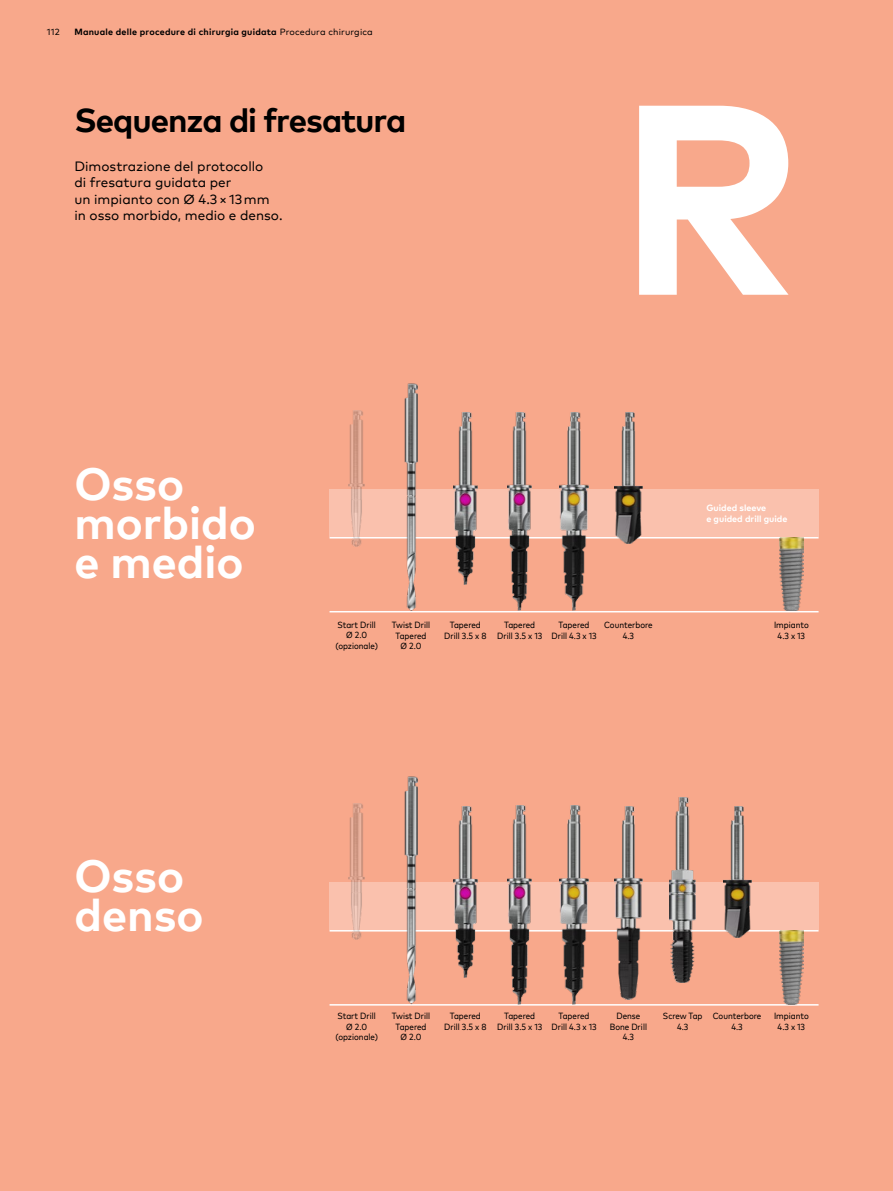
<style>
.page{position:relative;width:893px;height:1191px;background:#f8a88b}
.page>*{position:absolute;margin:0;border:0;box-sizing:border-box;transform-origin:0 0}
.t1{font:700 270px "Mark Pro";color:#fff}
.t2{font:700 45px/39px "Mark Pro";color:#fff}
.t3{font:700 33px "Mark Pro";letter-spacing:-.035em;color:#000}
.t4{font:13.5px/16.5px "Mark Pro";color:#000}
.t5{font:condensed 9px/10.5px "Mark Pro";color:#000;text-align:center}
.t6{font:700 9px "Mark Pro";letter-spacing:.025em;color:#000}
.t7{font:700 9px/10.5px "Mark Pro";color:#fff}
.t8{font:9px "Mark Pro";color:#000}
.s1{font-weight:400}
</style>
<div class="page">
<div style="left:330px;top:489px;width:489px;height:48px;background:#fac1ad"></div>
<div style="left:330px;top:882px;width:489px;height:48px;background:#fac1ad"></div>
<hr style="left:330px;top:1004px;width:489px;height:1px;background:#fff">
<hr style="left:330px;top:611px;width:489px;height:1px;background:#fff">
<hr style="left:330px;top:930px;width:489px;height:1px;background:#fff">
<hr style="left:330px;top:537px;width:489px;height:1px;background:#fff">
<img style="left:453px;top:806px;width:24px;height:171px">
<img style="left:453px;top:413px;width:24px;height:171px">
<img style="left:560px;top:805px;width:28px;height:199px">
<img style="left:560px;top:412px;width:28px;height:199px">
<img style="left:723px;top:806px;width:28px;height:131px">
<img style="left:614px;top:412px;width:28px;height:131px">
<img style="left:349px;top:803px;width:16px;height:136px">
<img style="left:349px;top:410px;width:16px;height:136px">
<img style="left:508px;top:805px;width:24px;height:199px">
<img style="left:508px;top:412px;width:24px;height:199px">
<img style="left:779px;top:930px;width:24px;height:74px">
<img style="left:779px;top:537px;width:24px;height:74px">
<img style="left:614px;top:806px;width:29px;height:193px">
<img style="left:670px;top:797px;width:26px;height:185px">
<img style="left:405px;top:384px;width:12px;height:227px">
<img style="left:405px;top:776px;width:12px;height:228px">
<p class="t8" style="left:47px;top:25px;width:15px">112</p>
<p class="t6" style="left:74px;top:25px;width:300px">Manuale delle procedure di chirurgia guidata <span class="s1">Procedura chirurgica</span></p>
<h3 class="t3" style="left:74px;top:96px;width:334px">Sequenza di fresatura</h3>
<h3 class="t4" style="left:74px;top:157px;width:210px">Dimostrazione del protocollo<br>di fresatura guidata per<br>un impianto con Ø 4.3×13mm in osso morbido, medio e denso.</h3>
<h2 class="t2" style="left:74px;top:460px;width:183px">Osso morbido e medio</h2>
<h1 class="t1" style="left:618px;top:-6px;width:185px">R</h1>
<p class="t7" style="left:706px;top:502px;width:83px">Guided sleeve<br>e guided drill guide</p>
<h2 class="t2" style="left:74px;top:852px;width:131px">Osso denso</h2>
<p class="t5" style="left:335px;top:619px;width:44px">Start Drill<br>Ø 2.0 (opzionale)</p>
<p class="t5" style="left:392px;top:619px;width:40px">Twist Drill<br>Tapered<br>Ø 2.0</p>
<p class="t5" style="left:444px;top:619px;width:44px">Tapered<br>Drill 3.5 x 8</p>
<p class="t5" style="left:497px;top:619px;width:47px">Tapered<br>Drill 3.5 x 13</p>
<p class="t5" style="left:551px;top:619px;width:47px">Tapered<br>Drill 4.3 x 13</p>
<p class="t5" style="left:604px;top:619px;width:50px">Counterbore<br>4.3</p>
<p class="t5" style="left:774px;top:619px;width:36px">Impianto<br>4.3 x 13</p>
<p class="t5" style="left:335px;top:1010px;width:44px">Start Drill<br>Ø 2.0 (opzionale)</p>
<p class="t5" style="left:392px;top:1010px;width:40px">Twist Drill<br>Tapered<br>Ø 2.0</p>
<p class="t5" style="left:444px;top:1010px;width:44px">Tapered<br>Drill 3.5 x 8</p>
<p class="t5" style="left:497px;top:1010px;width:47px">Tapered<br>Drill 3.5 x 13</p>
<p class="t5" style="left:551px;top:1010px;width:47px">Tapered<br>Drill 4.3 x 13</p>
<p class="t5" style="left:610px;top:1010px;width:39px">Dense<br>Bone Drill<br>4.3</p>
<p class="t5" style="left:663px;top:1010px;width:41px">Screw Tap<br>4.3</p>
<p class="t5" style="left:713px;top:1010px;width:50px">Counterbore<br>4.3</p>
<p class="t5" style="left:774px;top:1010px;width:36px">Impianto<br>4.3 x 13</p>
</div>
